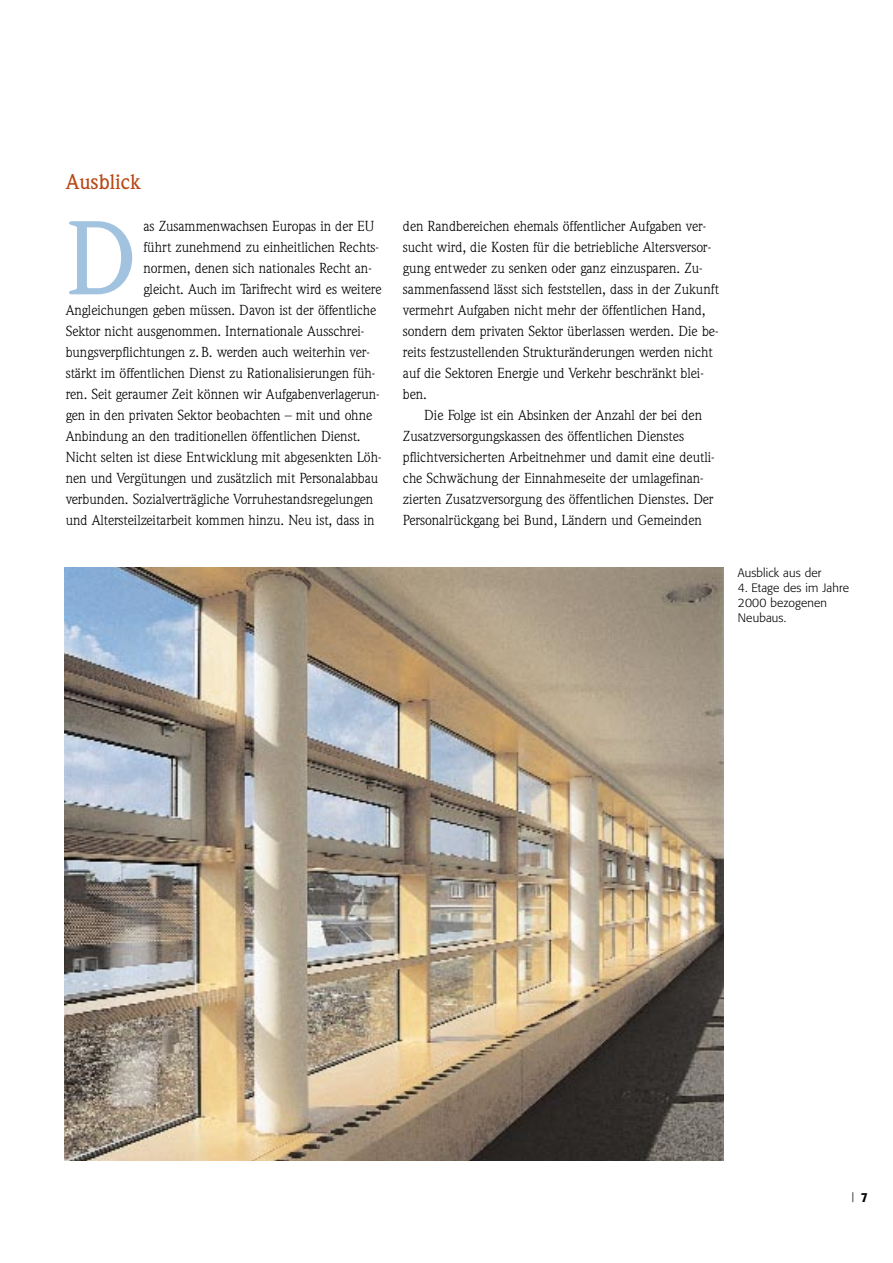
<style>
.page{position:relative;width:893px;height:1263px;background:#fff}
.page>*{position:absolute;margin:0;border:0;box-sizing:border-box;transform-origin:0 0}
.t1{font:500 102.75px "Weidemann";color:#a1c3e0}
.t2{font:500 21px "Weidemann";color:#b84714}
.t3{font:14.25px/21px "Weidemann";color:#000}
.t4{font:13.5px "Weidemann";color:#000}
.t5{font:300 12px/15px "FO16";letter-spacing:.025em;color:#000}
.s1{font-family:"FO16";font-weight:500;font-stretch:condensed}
</style>
<div class="page">
<img style="left:64px;top:567px;width:659px;height:593px">
<h2 class="t2" style="left:66px;top:174px;width:77px">Ausblick</h2>
<h1 class="t1" style="left:66px;top:221px;width:74px">D</h1>
<p class="t3" style="left:144px;top:217px;width:232px">as Zusammenwachsen Europas in der EU</p>
<p class="t3" style="left:144px;top:238px;width:237px">führt zunehmend zu einheitlichen Rechts-</p>
<p class="t3" style="left:144px;top:259px;width:230px">normen, denen sich nationales Recht an-</p>
<p class="t3" style="left:144px;top:280px;width:240px">gleicht. Auch im Tarifrecht wird es weitere</p>
<p class="t3" style="left:66px;top:301px;width:312px">Angleichungen geben müssen. Davon ist der öffentliche</p>
<p class="t3" style="left:66px;top:322px;width:300px">Sektor nicht ausgenommen. Internationale Ausschrei-</p>
<p class="t3" style="left:66px;top:343px;width:306px">bungsverpflichtungen z. B. werden auch weiterhin ver-</p>
<p class="t3" style="left:66px;top:364px;width:311px">stärkt im öffentlichen Dienst zu Rationalisierungen füh-</p>
<p class="t3" style="left:66px;top:385px;width:315px">ren. Seit geraumer Zeit können wir Aufgabenverlagerun-</p>
<p class="t3" style="left:66px;top:406px;width:308px">gen in den privaten Sektor beobachten – mit und ohne</p>
<p class="t3" style="left:66px;top:427px;width:296px">Anbindung an den traditionellen öffentlichen Dienst.</p>
<p class="t3" style="left:66px;top:448px;width:317px">Nicht selten ist diese Entwicklung mit abgesenkten Löh-</p>
<p class="t3" style="left:66px;top:469px;width:314px">nen und Vergütungen und zusätzlich mit Personalabbau</p>
<p class="t3" style="left:66px;top:490px;width:309px">verbunden. Sozialverträgliche Vorruhestandsregelungen</p>
<p class="t3" style="left:66px;top:511px;width:310px">und Altersteilzeitarbeit kommen hinzu. Neu ist, dass in</p>
<p class="t3" style="left:403px;top:217px;width:317px">den Randbereichen ehemals öffentlicher Aufgaben ver&shy;sucht wird, die Kosten für die betriebliche Altersversor&shy;gung entweder zu senken oder ganz einzusparen. Zu&shy;sammenfassend lässt sich feststellen, dass in der Zukunft vermehrt Aufgaben nicht mehr der öffentlichen Hand, sondern dem privaten Sektor überlassen werden. Die be&shy;reits festzustellenden Strukturänderungen werden nicht auf die Sektoren Energie und Verkehr beschränkt blei&shy;ben.</p>
<p class="t3" style="left:403px;top:406px;width:313px;text-indent:21px">Die Folge ist ein Absinken der Anzahl der bei den Zusatzversorgungskassen des öffentlichen Dienstes pflichtversicherten Arbeitnehmer und damit eine deutli&shy;che Schwächung der Einnahmeseite der umlagefinan&shy;zierten Zusatzversorgung des öffentlichen Dienstes. Der Personalrückgang bei Bund, Ländern und Gemeinden</p>
<p class="t5" style="left:738px;top:567px;width:85px">Ausblick aus der</p>
<p class="t5" style="left:738px;top:582px;width:112px">4. Etage des im Jahre<br>2000 bezogenen<br>Neubaus.</p>
<p class="t4" style="left:851px;top:1192px;width:17px">| <span class="s1">7</span></p>
</div>
